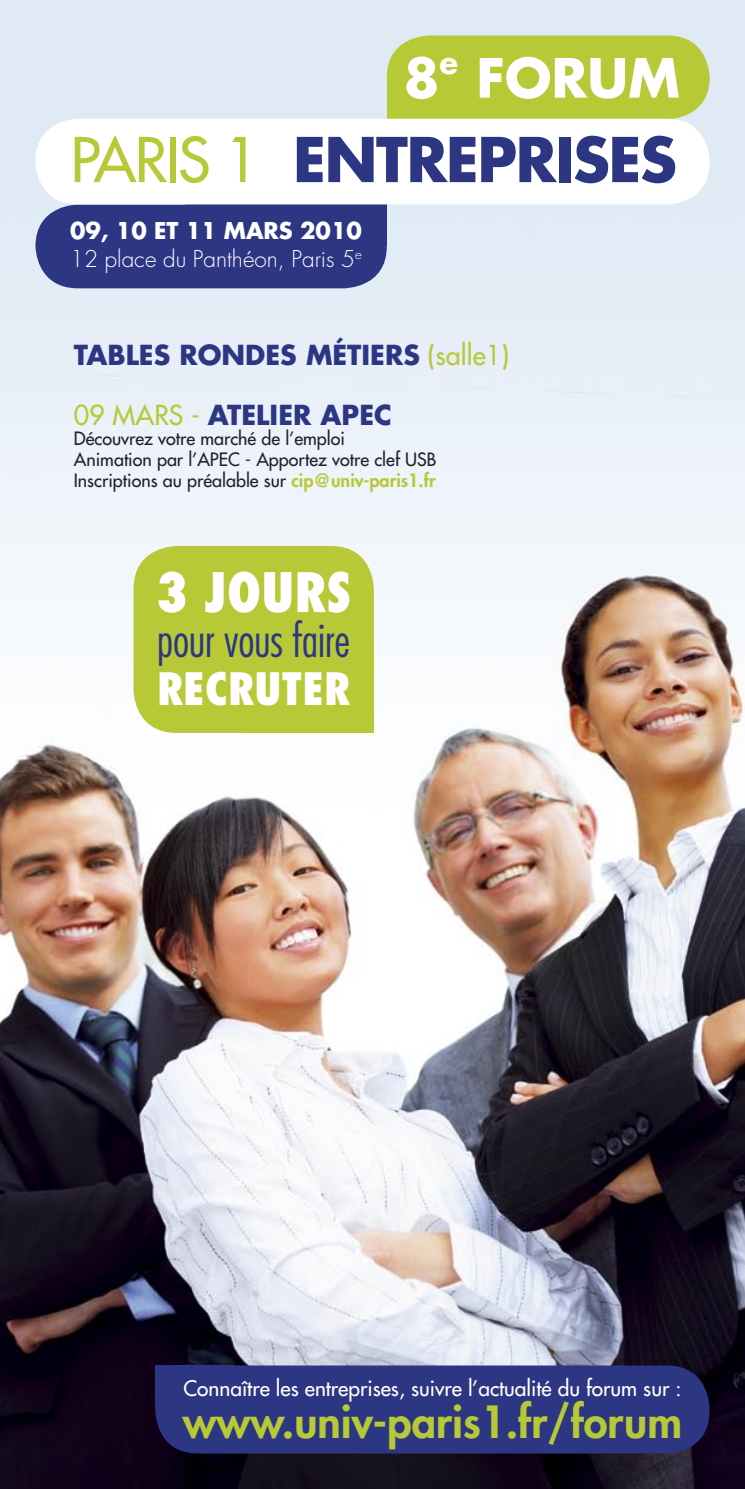
<style>
.page{position:relative;width:745px;height:1489px;background:#fff}
.page>*{position:absolute;margin:0;border:0;box-sizing:border-box;transform-origin:0 0}
.t1{font:700 60px "Futura Std";letter-spacing:-.025em;color:#2d3682}
.t2{font:800 condensed 53px "Futura Std";color:#fff}
.t3{font:700 52.5px "Futura Std";color:#fff}
.t4{font:300 condensed 45.5px "Futura Std";color:#2d3682}
.t5{font:800 condensed 43.5px "Futura Std";color:#fff}
.t6{font:800 43.25px "Futura Std";color:#b7c936}
.t7{font:700 30.5px "Futura Std";color:#fff}
.t8{font:700 26.75px "Futura Std";color:#2d3682}
.t9{font:300 22.5px/27.5px "Futura Std";color:#fff}
.t10{font:500 20.75px "Futura Std";color:#fff}
.t11{font:500 18px "Futura Std";color:#212125}
.s1{font-weight:500;color:#b7c936}
.s2{font-weight:700}
.s3{font-weight:800;color:#b7c936}
</style>
<div class="page">
<img style="left:0;top:0;width:744px;height:1488px">
<svg style="left:386px;top:35px;width:323px;height:84px;background:#b9cb42"></svg>
<div style="left:386px;top:77px;width:186px;height:42px;background:#b7c936"></div>
<div style="left:35px;top:204px;width:351px;height:84px;background:#2d3682"></div>
<div style="left:185px;top:204px;width:201px;height:42px;background:#2d3682"></div>
<div style="left:133px;top:546px;width:240px;height:187px;background:#b7c936"></div>
<div style="left:155px;top:1365px;width:554px;height:88px;background:#2d3682"></div>
<div style="left:155px;top:1365px;width:80px;height:41px;background:#2d3682"></div>
<svg style="left:35px;top:119px;width:674px;height:85px"></svg>
<p class="t3" style="left:403px;top:43px;width:38px">8</p>
<p class="t7" style="left:439px;top:42px;width:20px">e</p>
<p class="t3" style="left:476px;top:43px;width:205px">FORUM</p>
<p class="t1" style="left:70px;top:120px;width:607px"><span class="s1">PARIS 1</span> ENTREPRISES</p>
<p class="t9" style="left:70px;top:218px;width:293px"><span class="s2">09, 10 ET 11 MARS 2010<br></span>12 place du Panthéon, Paris 5<sup>e</sup></p>
<p class="t8" style="left:74px;top:337px;width:436px">TABLES RONDES MÉTIERS <span class="s1">(salle1)</span></p>
<p class="t8" style="left:74px;top:396px;width:319px"><span class="s1">09 MARS -</span> ATELIER APEC</p>
<p class="t11" style="left:74px;top:427px;width:272px">Découvrez votre marché de l’emploi</p>
<p class="t11" style="left:74px;top:448px;width:364px">Animation par l’APEC - Apportez votre clef USB</p>
<p class="t11" style="left:74px;top:469px;width:363px">Inscriptions au préalable sur <span class="s3">cip@univ-paris1.fr</span></p>
<p class="t2" style="left:156px;top:559px;width:197px">3 JOURS</p>
<p class="t4" style="left:157px;top:613px;width:194px">pour vous faire</p>
<p class="t5" style="left:157px;top:662px;width:195px">RECRUTER</p>
<p class="t10" style="left:183px;top:1374px;width:499px">Connaître les entreprises, suivre l’actualité du forum sur :</p>
<p class="t6" style="left:183px;top:1393px;width:500px">www.univ-paris1.fr/forum</p>
</div>
